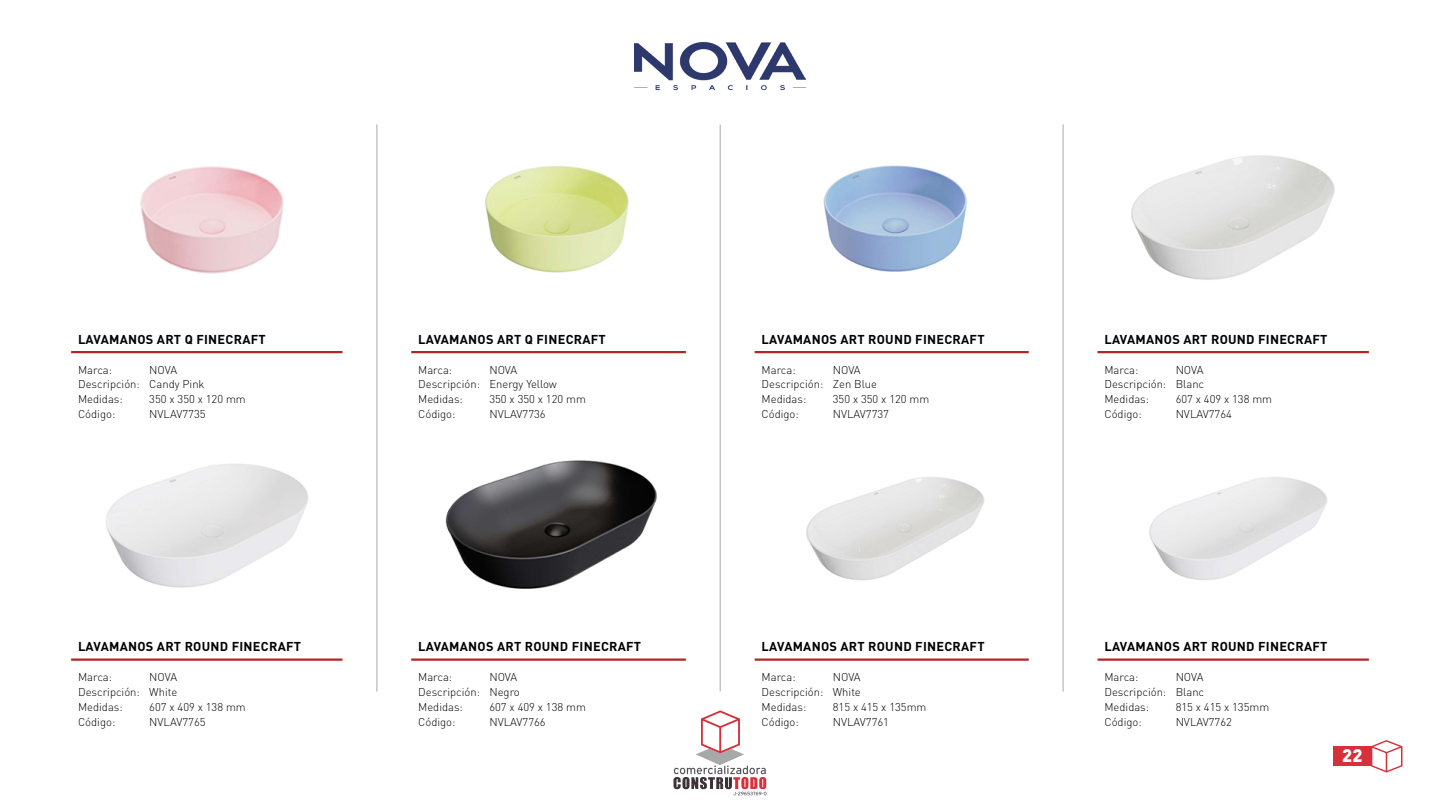
<style>
.page{position:relative;width:1440px;height:810px;background:#fff}
.page>*{position:absolute;margin:0;border:0;box-sizing:border-box;transform-origin:0 0}
.t1{font:900 18px "DIN Pro";color:#fff}
.t2{font:700 12.75px "DIN Pro";letter-spacing:.02em;color:#000}
.t3{font:300 11.25px/15px "DIN Pro";color:#000}
</style>
<div class="page">
<svg style="left:1371px;top:740px;width:32px;height:32px"></svg>
<svg style="left:674px;top:710px;width:93px;height:86px"></svg>
<hr style="left:376px;top:124px;width:2px;height:568px;background:#c7c4c4">
<hr style="left:720px;top:124px;width:1px;height:568px;background:#c7c4c4">
<hr style="left:1062px;top:124px;width:2px;height:568px;background:#c7c4c4">
<img style="left:634px;top:41px;width:172px;height:50px">
<hr style="left:71px;top:351px;width:271px;height:2px;background:#b22721">
<hr style="left:71px;top:658px;width:271px;height:3px;background:#b22721">
<hr style="left:411px;top:351px;width:275px;height:2px;background:#b22721">
<hr style="left:411px;top:658px;width:275px;height:3px;background:#b22721">
<hr style="left:755px;top:351px;width:274px;height:2px;background:#b22721">
<hr style="left:755px;top:658px;width:274px;height:3px;background:#b22721">
<hr style="left:1097px;top:351px;width:272px;height:2px;background:#b22721">
<hr style="left:1097px;top:658px;width:272px;height:3px;background:#b22721">
<div style="left:1334px;top:747px;width:37px;height:19px;background:#d6303b"></div>
<img style="left:823px;top:165px;width:144px;height:107px">
<img style="left:485px;top:166px;width:144px;height:107px">
<img style="left:140px;top:166px;width:144px;height:108px">
<img style="left:445px;top:460px;width:213px;height:129px">
<img style="left:806px;top:477px;width:179px;height:104px">
<img style="left:1131px;top:155px;width:204px;height:125px">
<img style="left:106px;top:464px;width:202px;height:124px">
<img style="left:1149px;top:477px;width:178px;height:103px">
<p class="t2" style="left:78px;top:330px;width:189px">LAVAMANOS ART Q FINECRAFT</p>
<p class="t3" style="left:78px;top:361px;width:36px">Marca:</p>
<p class="t3" style="left:78px;top:361px;width:128px;text-indent:71px">NOVA<br>Descripción: Candy Pink<br>Medidas:</p>
<p class="t3" style="left:149px;top:391px;width:98px">350 x 350 x 120 mm</p>
<p class="t2" style="left:418px;top:330px;width:189px">LAVAMANOS ART Q FINECRAFT</p>
<p class="t3" style="left:418px;top:361px;width:36px">Marca:</p>
<p class="t3" style="left:418px;top:361px;width:140px;text-indent:71px">NOVA<br>Descripción: Energy Yellow<br>Medidas:</p>
<p class="t3" style="left:489px;top:391px;width:98px">350 x 350 x 120 mm</p>
<p class="t2" style="left:762px;top:330px;width:225px">LAVAMANOS ART ROUND FINECRAFT</p>
<p class="t3" style="left:762px;top:361px;width:36px">Marca:</p>
<p class="t3" style="left:762px;top:361px;width:117px;text-indent:71px">NOVA<br>Descripción: Zen Blue<br>Medidas:</p>
<p class="t3" style="left:833px;top:391px;width:98px">350 x 350 x 120 mm</p>
<p class="t2" style="left:1104px;top:330px;width:225px">LAVAMANOS ART ROUND FINECRAFT</p>
<p class="t3" style="left:1104px;top:361px;width:36px">Marca:</p>
<p class="t3" style="left:1104px;top:361px;width:101px;text-align:justify;text-indent:71px">NOVA Descripción: Blanc Medidas:</p>
<p class="t3" style="left:1176px;top:391px;width:98px">607 x 409 x 138 mm</p>
<p class="t3" style="left:78px;top:406px;width:39px">Código:</p>
<p class="t3" style="left:149px;top:406px;width:58px">NVLAV7735</p>
<p class="t3" style="left:418px;top:406px;width:39px">Código:</p>
<p class="t3" style="left:489px;top:406px;width:58px">NVLAV7736</p>
<p class="t3" style="left:762px;top:406px;width:39px">Código:</p>
<p class="t3" style="left:833px;top:406px;width:58px">NVLAV7737</p>
<p class="t3" style="left:1104px;top:406px;width:39px">Código:</p>
<p class="t3" style="left:1176px;top:406px;width:58px">NVLAV7764</p>
<p class="t2" style="left:78px;top:638px;width:225px">LAVAMANOS ART ROUND FINECRAFT</p>
<p class="t3" style="left:78px;top:669px;width:36px">Marca:</p>
<p class="t3" style="left:78px;top:669px;width:101px;text-align:justify;text-indent:71px">NOVA Descripción: White Medidas:</p>
<p class="t3" style="left:149px;top:699px;width:98px">607 x 409 x 138 mm</p>
<p class="t2" style="left:418px;top:638px;width:225px">LAVAMANOS ART ROUND FINECRAFT</p>
<p class="t3" style="left:418px;top:669px;width:36px">Marca:</p>
<p class="t3" style="left:418px;top:669px;width:103px;text-indent:71px">NOVA<br>Descripción: Negro<br>Medidas:</p>
<p class="t3" style="left:489px;top:699px;width:98px">607 x 409 x 138 mm</p>
<p class="t2" style="left:762px;top:638px;width:225px">LAVAMANOS ART ROUND FINECRAFT</p>
<p class="t3" style="left:762px;top:669px;width:36px">Marca:</p>
<p class="t3" style="left:762px;top:669px;width:101px;text-align:justify;text-indent:71px">NOVA Descripción: White Medidas:</p>
<p class="t3" style="left:833px;top:699px;width:95px">815 x 415 x 135mm</p>
<p class="t2" style="left:1104px;top:638px;width:225px">LAVAMANOS ART ROUND FINECRAFT</p>
<p class="t3" style="left:1104px;top:669px;width:36px">Marca:</p>
<p class="t3" style="left:1104px;top:669px;width:101px;text-align:justify;text-indent:71px">NOVA Descripción: Blanc Medidas:</p>
<p class="t3" style="left:1176px;top:699px;width:95px">815 x 415 x 135mm</p>
<p class="t3" style="left:78px;top:714px;width:39px">Código:</p>
<p class="t3" style="left:149px;top:714px;width:58px">NVLAV7765</p>
<p class="t3" style="left:418px;top:714px;width:39px">Código:</p>
<p class="t3" style="left:489px;top:714px;width:58px">NVLAV7766</p>
<p class="t3" style="left:762px;top:714px;width:39px">Código:</p>
<p class="t3" style="left:833px;top:714px;width:58px">NVLAV7761</p>
<p class="t3" style="left:1104px;top:714px;width:39px">Código:</p>
<p class="t3" style="left:1176px;top:714px;width:58px">NVLAV7762</p>
<h1 class="t1" style="left:1342px;top:743px;width:22px">22</h1>
</div>
